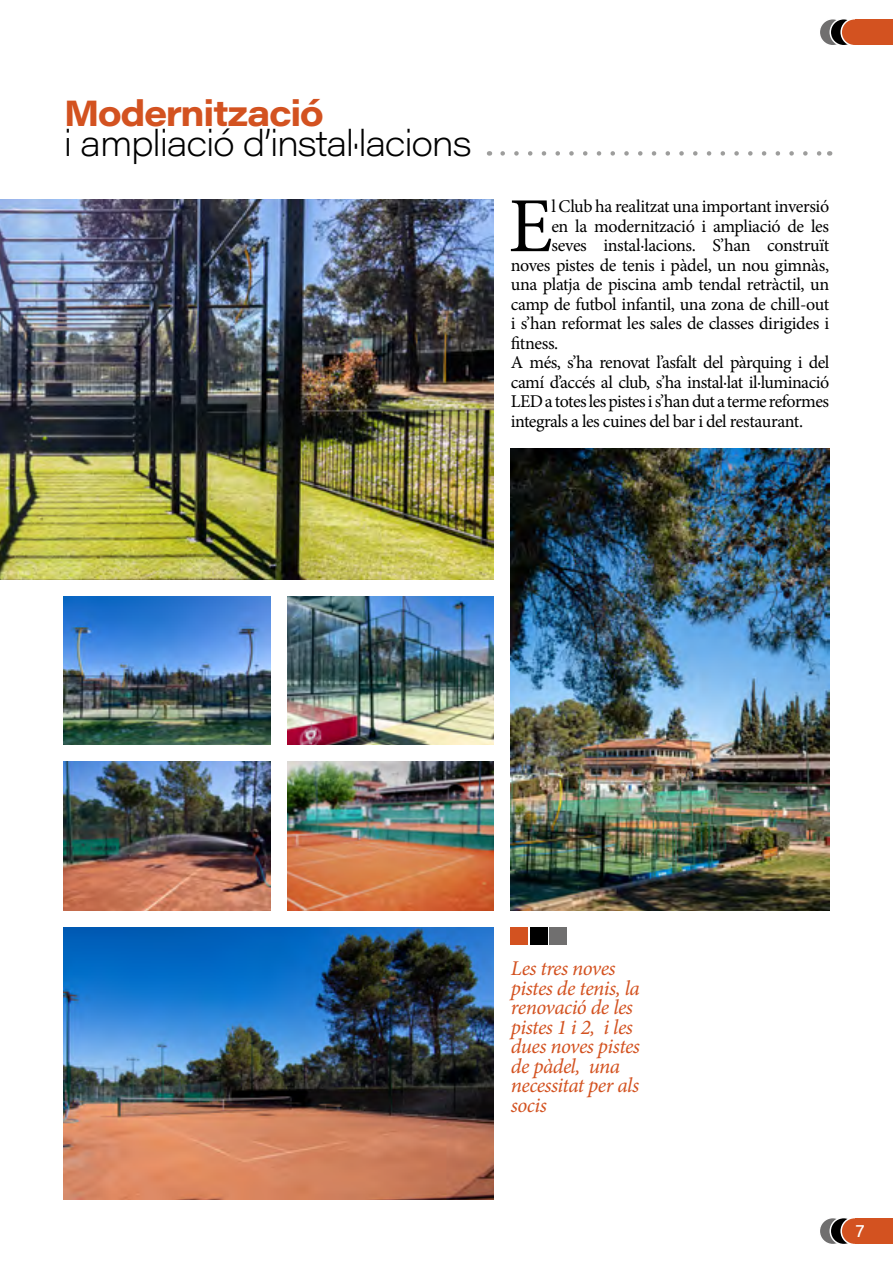
<style>
.page{position:relative;width:893px;height:1263px;background:#fff}
.page>*{position:absolute;margin:0;border:0;box-sizing:border-box;transform-origin:0 0}
.t1{font:78px "Minion Pro";color:#000}
.t2{font:200 36px "Acumin Pro Wide";letter-spacing:-.04em;color:#000}
.t3{font:700 36px "Acumin Pro Wide";letter-spacing:-.04em;color:#d35220}
.t4{font:italic 21px/19.5px "Minion Pro";letter-spacing:-.025em;color:#d35220}
.t5{font:18px "Minion Pro";letter-spacing:-.025em;color:#000}
.t6{font:500 18px "Acumin Pro";color:#fff}
</style>
<div class="page">
<svg style="left:503px;top:151px;width:319px;height:5px"></svg>
<img style="left:0;top:199px;width:494px;height:380px">
<img style="left:64px;top:596px;width:206px;height:149px">
<img style="left:64px;top:762px;width:206px;height:148px">
<img style="left:511px;top:449px;width:318px;height:461px">
<img style="left:64px;top:927px;width:430px;height:272px">
<img style="left:287px;top:596px;width:207px;height:149px">
<img style="left:287px;top:762px;width:207px;height:148px">
<div style="left:511px;top:927px;width:17px;height:17px;background:#d35220"></div>
<div style="left:530px;top:927px;width:17px;height:17px;background:#000"></div>
<div style="left:550px;top:927px;width:17px;height:17px;background:#706f6f"></div>
<div style="left:819px;top:1217px;width:27px;height:27px;background:#706f6f;border-radius:50%"></div>
<div style="left:819px;top:1217px;width:28px;height:28px;border:2px solid #fff;border-radius:50%"></div>
<div style="left:819px;top:19px;width:27px;height:27px;background:#706f6f;border-radius:50%"></div>
<div style="left:819px;top:18px;width:28px;height:28px;border:2px solid #fff;border-radius:50%"></div>
<div style="left:830px;top:1217px;width:27px;height:27px;background:#000;border-radius:50%"></div>
<div style="left:829px;top:1217px;width:29px;height:28px;border:2px solid #fff;border-radius:50%"></div>
<svg style="left:830px;top:19px;width:27px;height:27px"></svg>
<div style="left:829px;top:18px;width:29px;height:28px;border:2px solid #fff;border-radius:50%"></div>
<div style="left:841px;top:1217px;width:27px;height:27px;background:#d35220;border-radius:50%"></div>
<div style="left:840px;top:1217px;width:29px;height:28px;border:2px solid #fff;border-radius:50%"></div>
<div style="left:841px;top:19px;width:27px;height:27px;background:#d35220;border-radius:50%"></div>
<div style="left:840px;top:18px;width:29px;height:28px;border:2px solid #fff;border-radius:50%"></div>
<div style="left:855px;top:1218px;width:38px;height:26px;background:#d35220"></div>
<div style="left:855px;top:19px;width:38px;height:26px;background:#d35220"></div>
<h2 class="t3" style="left:64px;top:87px;width:262px">Modernització</h2>
<h2 class="t2" style="left:64px;top:118px;width:410px">i ampliació d’instal·lacions</h2>
<h1 class="t1" style="left:509px;top:174px;width:46px">E</h1>
<p class="t5" style="left:551px;top:194px;width:279px">l Club ha realitzat una important inversió</p>
<p class="t5" style="left:551px;top:214px;width:279px">en la modernització i ampliació de les</p>
<p class="t5" style="left:551px;top:233px;width:279px">seves instal·lacions. S’han construït</p>
<p class="t5" style="left:511px;top:253px;width:320px">noves pistes de tenis i pàdel, un nou gimnàs,</p>
<p class="t5" style="left:511px;top:272px;width:320px">una platja de piscina amb tendal retràctil, un</p>
<p class="t5" style="left:511px;top:292px;width:320px">camp de futbol infantil, una zona de chill-out</p>
<p class="t5" style="left:511px;top:311px;width:320px">i s’han reformat les sales de classes dirigides i</p>
<p class="t5" style="left:511px;top:331px;width:49px">fitness.</p>
<p class="t5" style="left:511px;top:350px;width:320px">A més, s’ha renovat l’asfalt del pàrquing i del</p>
<p class="t5" style="left:511px;top:370px;width:320px">camí d’accés al club, s’ha instal·lat il·luminació</p>
<p class="t5" style="left:511px;top:389px;width:320px">LED a totes les pistes i s’han dut a terme reformes</p>
<p class="t5" style="left:511px;top:409px;width:294px">integrals a les cuines del bar i del restaurant.</p>
<p class="t4" style="left:511px;top:959px;width:131px">Les tres noves pistes de tenis, la renovació de les pistes 1 i 2, i les dues noves pistes de pàdel, una necessitat per als socis</p>
<p class="t6" style="left:856px;top:1218px;width:10px">7</p>
</div>
